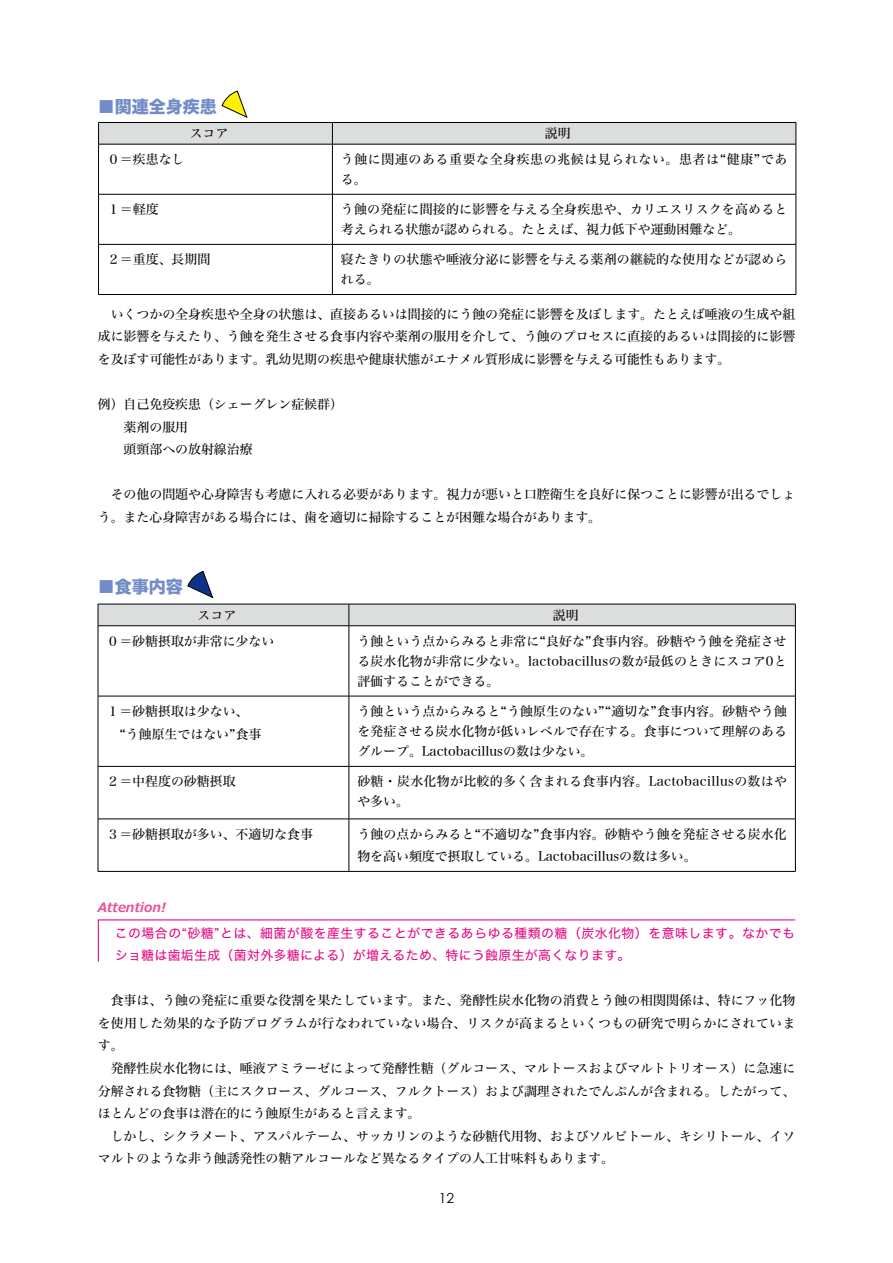
<style>
.page{position:relative;width:893px;height:1263px;background:#fff}
.page>*{position:absolute;margin:0;border:0;box-sizing:border-box;transform-origin:0 0}
.t1{font:16.95px "Hira Kaku Std N W8";color:#718cc7}
.t2{font:13.8px "Century Gothic";color:#000}
.t3{font:12.9px/22.6px "Hira Min Std N W4";color:#000}
.t4{font:12.9px/20.2px "Hira Min Std N W4";letter-spacing:.02em;color:#000}
.t5{font:12.9px/22.6px "Hira Kaku Std N W4";letter-spacing:.035em;color:#e4007f}
.t6{font:12.9px/20.2px "Hira Min Std N W4";letter-spacing:.025em;color:#000}
.t7{font:12.9px/20.2px "Hira Min Std N W4";letter-spacing:.05em;color:#000}
.t8{font:italic 700 12.9px "Meiryo";color:#e85298}
</style>
<div class="page">
<svg style="left:187px;top:571px;width:26px;height:27px"></svg>
<svg style="left:98px;top:90px;width:699px;height:54px"></svg>
<hr style="left:98px;top:144px;width:234px;height:1px;background:#000">
<hr style="left:98px;top:144px;width:1px;height:50px;background:#000">
<hr style="left:332px;top:144px;width:464px;height:1px;background:#000">
<hr style="left:332px;top:144px;width:1px;height:50px;background:#000">
<hr style="left:796px;top:144px;width:1px;height:50px;background:#000">
<hr style="left:98px;top:194px;width:234px;height:1px;background:#000">
<hr style="left:98px;top:194px;width:1px;height:50px;background:#000">
<hr style="left:332px;top:194px;width:464px;height:1px;background:#000">
<hr style="left:332px;top:194px;width:1px;height:50px;background:#000">
<hr style="left:796px;top:194px;width:1px;height:50px;background:#000">
<hr style="left:98px;top:244px;width:234px;height:1px;background:#000">
<hr style="left:98px;top:245px;width:1px;height:49px;background:#000">
<hr style="left:332px;top:244px;width:464px;height:1px;background:#000">
<hr style="left:332px;top:245px;width:1px;height:49px;background:#000">
<hr style="left:796px;top:245px;width:1px;height:49px;background:#000">
<hr style="left:98px;top:294px;width:234px;height:1px;background:#000">
<hr style="left:332px;top:294px;width:464px;height:1px;background:#000">
<svg style="left:97px;top:919px;width:699px;height:43px"></svg>
<div style="left:98px;top:604px;width:698px;height:21px;background:#dcdddd"></div>
<hr style="left:98px;top:625px;width:251px;height:1px;background:#000">
<hr style="left:98px;top:626px;width:1px;height:70px;background:#000">
<hr style="left:349px;top:625px;width:447px;height:1px;background:#000">
<hr style="left:349px;top:626px;width:1px;height:70px;background:#000">
<hr style="left:795px;top:626px;width:1px;height:70px;background:#000">
<hr style="left:98px;top:696px;width:251px;height:1px;background:#000">
<hr style="left:98px;top:696px;width:1px;height:70px;background:#000">
<hr style="left:349px;top:696px;width:447px;height:1px;background:#000">
<hr style="left:349px;top:696px;width:1px;height:70px;background:#000">
<hr style="left:795px;top:696px;width:1px;height:70px;background:#000">
<hr style="left:98px;top:766px;width:251px;height:1px;background:#000">
<hr style="left:98px;top:767px;width:1px;height:52px;background:#000">
<hr style="left:349px;top:766px;width:447px;height:1px;background:#000">
<hr style="left:349px;top:767px;width:1px;height:52px;background:#000">
<hr style="left:795px;top:767px;width:1px;height:52px;background:#000">
<hr style="left:98px;top:819px;width:251px;height:1px;background:#000">
<hr style="left:98px;top:819px;width:1px;height:52px;background:#000">
<hr style="left:349px;top:819px;width:447px;height:1px;background:#000">
<hr style="left:349px;top:819px;width:1px;height:52px;background:#000">
<hr style="left:795px;top:819px;width:1px;height:52px;background:#000">
<hr style="left:98px;top:871px;width:251px;height:1px;background:#000">
<hr style="left:349px;top:871px;width:447px;height:1px;background:#000">
<h1 class="t1" style="left:98px;top:97px;width:121px">■関連全身疾患</h1>
<p class="t3" style="left:190px;top:122px;width:53px">スコア　</p>
<p class="t3" style="left:545px;top:122px;width:40px">説明　</p>
<p class="t3" style="left:107px;top:148px;width:79px">０＝疾患なし</p>
<p class="t7" style="left:341px;top:149px;width:448px">う蝕に関連のある重要な全身疾患の兆候は見られない。患者は“健康”である。</p>
<p class="t3" style="left:107px;top:198px;width:53px">１＝軽度</p>
<p class="t4" style="left:341px;top:199px;width:448px">う蝕の発症に間接的に影響を与える全身疾患や、カリエスリスクを高めると考えられる状態が認められる。たとえば、視力低下や運動困難など。</p>
<p class="t3" style="left:107px;top:248px;width:105px">２＝重度、長期間</p>
<p class="t4" style="left:341px;top:249px;width:448px">寝たきりの状態や唾液分泌に影響を与える薬剤の継続的な使用などが認められる。</p>
<p class="t3" style="left:98px;top:302px;width:699px;text-align:justify">　いくつかの全身疾患や全身の状態は、直接あるいは間接的にう蝕の発症に影響を及ぼします。たとえば唾液の生成や組成に影響を与えたり、う蝕を発生させる食事内容や薬剤の服用を介して、う蝕のプロセスに直接的あるいは間接的に影響を及ぼす可能性があります。乳幼児期の疾患や健康状態がエナメル質形成に影響を与える可能性もあります。</p>
<p class="t3" style="left:98px;top:393px;width:247px">例）自己免疫疾患（シェーグレン症候群）　　薬剤の服用<br>　　頭頸部への放射線治療</p>
<p class="t3" style="left:98px;top:483px;width:699px">　その他の問題や心身障害も考慮に入れる必要があります。視力が悪いと口腔衛生を良好に保つことに影響が出るでしょう。また心身障害がある場合には、歯を適切に掃除することが困難な場合があります。</p>
<h1 class="t1" style="left:98px;top:577px;width:87px">■食事内容</h1>
<p class="t3" style="left:198px;top:603px;width:53px">スコア　</p>
<p class="t3" style="left:553px;top:603px;width:40px">説明　</p>
<p class="t3" style="left:107px;top:629px;width:169px">０＝砂糖摂取が非常に少ない</p>
<p class="t3" style="left:357px;top:630px;width:431px;line-height:20.2px;text-align:justify">う蝕という点からみると非常に“良好な”食事内容。砂糖やう蝕を発症させる炭水化物が非常に少ない。lactobacillusの数が最低のときにスコア0と評価することができる。</p>
<p class="t3" style="left:107px;top:699px;width:156px">１＝砂糖摂取は少ない、　“う蝕原生ではない”食事</p>
<p class="t3" style="left:357px;top:701px;width:431px;line-height:20.2px;text-align:justify">う蝕という点からみると“う蝕原生のない”“適切な”食事内容。砂糖やう蝕を発症させる炭水化物が低いレベルで存在する。食事について理解のあるグループ。Lactobacillusの数は少ない。</p>
<p class="t3" style="left:107px;top:770px;width:131px">２＝中程度の砂糖摂取</p>
<p class="t6" style="left:357px;top:771px;width:431px">砂糖・炭水化物が比較的多く含まれる食事内容。Lactobacillusの数はやや多い。</p>
<p class="t3" style="left:107px;top:822px;width:208px">３＝砂糖摂取が多い、不適切な食事</p>
<p class="t3" style="left:357px;top:822px;width:431px">う蝕の点からみると“不適切な”食事内容。砂糖やう蝕を発症させる炭水化物を高い頻度で摂取している。Lactobacillusの数は多い。</p>
<p class="t8" style="left:98px;top:898px;width:70px">Attention!</p>
<p class="t5" style="left:115px;top:921px;width:682px">この場合の“砂糖”とは、細菌が酸を産生することができるあらゆる種類の糖（炭水化物）を意味します。なかでもショ糖は歯垢生成（菌対外多糖による）が増えるため、特にう蝕原生が高くなります。</p>
<p class="t3" style="left:98px;top:989px;width:699px">　食事は、う蝕の発症に重要な役割を果たしています。また、発酵性炭水化物の消費とう蝕の相関関係は、特にフッ化物を使用した効果的な予防プログラムが行なわれていない場合、リスクが高まるといくつもの研究で明らかにされています。<br>　発酵性炭水化物には、唾液アミラーゼによって発酵性糖（グルコース、マルトースおよびマルトトリオース）に急速に分解される食物糖（主にスクロース、グルコース、フルクトース）および調理されたでんぷんが含まれる。したがって、ほとんどの食事は潜在的にう蝕原生があると言えます。<br>　しかし、シクラメート、アスパルテーム、サッカリンのような砂糖代用物、およびソルビトール、キシリトール、イソマルトのような非う蝕誘発性の糖アルコールなど異なるタイプの人工甘味料もあります。</p>
<p class="t2" style="left:439px;top:1189px;width:17px">12</p>
</div>
